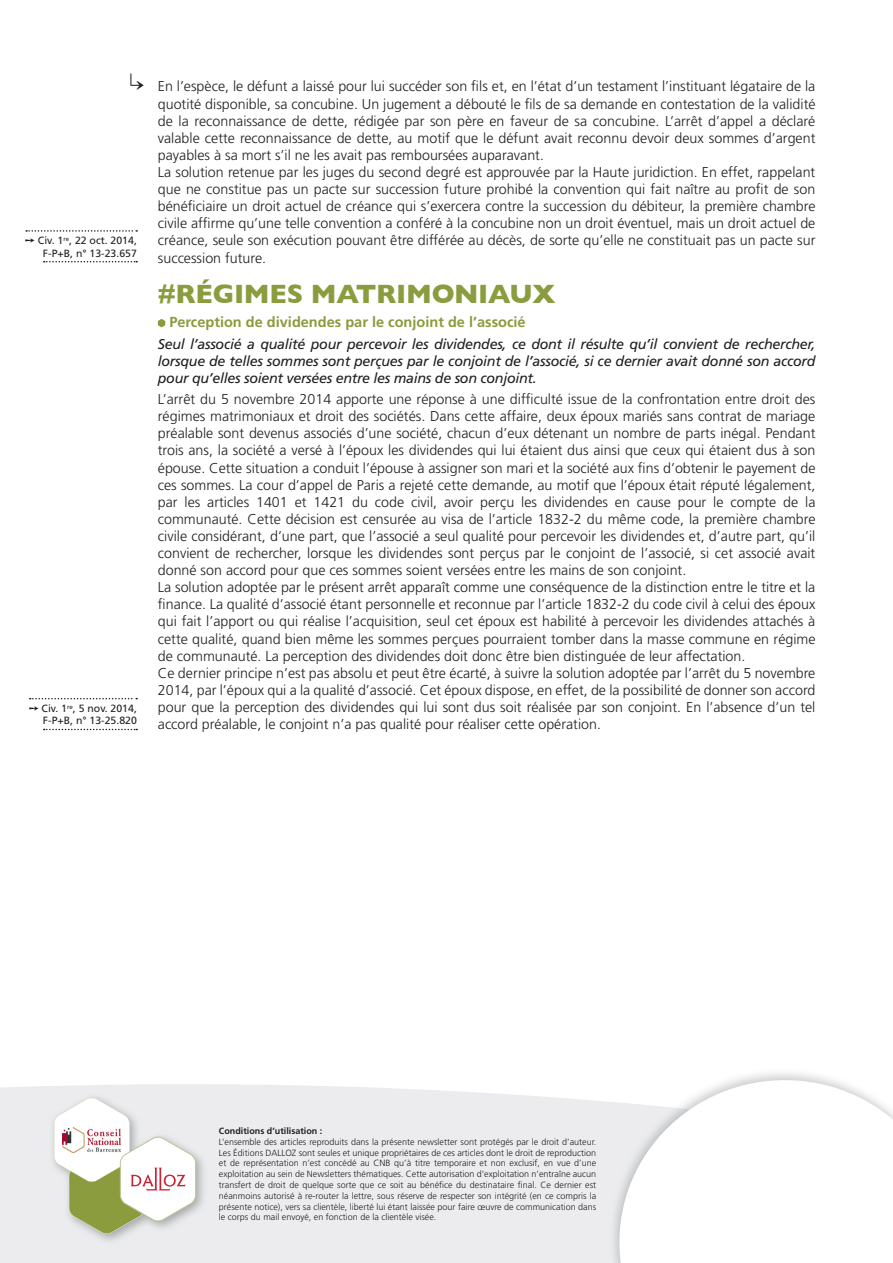
<style>
.page{position:relative;width:893px;height:1263px;background:#fff}
.page>*{position:absolute;margin:0;border:0;box-sizing:border-box;transform-origin:0 0}
.t1{font:700 27px "Gill Sans";letter-spacing:-.01em;color:#8a9c3d}
.t2{font:700 14.55px "Frutiger";color:#8a9c3d}
.t3{font:300 14.25px/17.1px "Frutiger";color:#231f20}
.t4{font:italic 14.25px/17.1px "Frutiger";letter-spacing:-.02em;color:#231f20;text-align:justify}
.t5{font:10.5px/12.3px "Frutiger";color:#231f20;text-align:right}
.t6{font:300 9px/10.8px "Frutiger";color:#231f20;text-align:justify}
.t7{font:700 9px "Frutiger CE";color:#231f20}
</style>
<div class="page">
<div style="left:0;top:1084px;width:609px;height:179px;background:#ececee"></div>
<svg style="left:619px;top:1080px;width:274px;height:183px"></svg>
<img style="left:48px;top:1093px;width:159px;height:152px">
<svg style="left:54px;top:1097px;width:142px;height:137px"></svg>
<img style="left:63px;top:1127px;width:58px;height:25px">
<svg style="left:158px;top:319px;width:7px;height:8px"></svg>
<svg style="left:26px;top:230px;width:111px;height:2px"></svg>
<svg style="left:44px;top:261px;width:93px;height:1px"></svg>
<svg style="left:30px;top:698px;width:107px;height:1px"></svg>
<svg style="left:44px;top:729px;width:93px;height:1px"></svg>
<p class="t5" style="left:25px;top:235px;width:113px">➙ Civ. 1<sup>re</sup>, 22 oct. 2014,<br>F-P+B, n° 13-23.657</p>
<p class="t5" style="left:29px;top:702px;width:109px">➙ Civ. 1<sup>re</sup>, 5 nov. 2014,<br>F-P+B, n° 13-25.820</p>
<p class="t3" style="left:158px;top:78px;width:659px">En l’espèce, le défunt a laissé pour lui succéder son fils et, en l’état d’un testament l’instituant légataire de la quotité disponible, sa concubine. Un jugement a débouté le fils de sa demande en contestation de la validité de la reconnaissance de dette, rédigée par son père en faveur de sa concubine. L’arrêt d’appel a déclaré valable cette reconnaissance de dette, au motif que le défunt avait reconnu devoir deux sommes d’argent payables à sa mort s’il ne les avait pas remboursées auparavant.<br>La solution retenue par les juges du second degré est approuvée par la Haute juridiction. En effet, rappelant que ne constitue pas un pacte sur succession future prohibé la convention qui fait naître au profit de son bénéficiaire un droit actuel de créance qui s’exercera contre la succession du débiteur, la première chambre civile affirme qu’une telle convention a conféré à la concubine non un droit éventuel, mais un droit actuel de créance, seule son exécution pouvant être différée au décès, de sorte qu’elle ne constituait pas un pacte sur succession future.</p>
<h1 class="t1" style="left:158px;top:273px;width:399px">#RÉGIMES MATRIMONIAUX</h1>
<p class="t2" style="left:169px;top:314px;width:358px">Perception de dividendes par le conjoint de l’associé</p>
<p class="t4" style="left:158px;top:335px;width:659px">Seul l’associé a qualité pour percevoir les dividendes, ce dont il résulte qu’il convient de rechercher, lorsque de telles sommes sont perçues par le conjoint de l’associé, si ce dernier avait donné son accord pour qu’elles soient versées entre les mains de son conjoint.</p>
<p class="t3" style="left:158px;top:391px;width:659px">L’arrêt du 5 novembre 2014 apporte une réponse à une difficulté issue de la confrontation entre droit des régimes matrimoniaux et droit des sociétés. Dans cette affaire, deux époux mariés sans contrat de mariage préalable sont devenus associés d’une société, chacun d’eux détenant un nombre de parts inégal. Pendant trois ans, la société a versé à l’époux les dividendes qui lui étaient dus ainsi que ceux qui étaient dus à son épouse. Cette situation a conduit l’épouse à assigner son mari et la société aux fins d’obtenir le payement de ces sommes. La cour d’appel de Paris a rejeté cette demande, au motif que l’époux était réputé légalement, par les articles 1401 et 1421 du code civil, avoir perçu les dividendes en cause pour le compte de la communauté. Cette décision est censurée au visa de l’article 1832-2 du même code, la première chambre civile considérant, d’une part, que l’associé a seul qualité pour percevoir les dividendes et, d’autre part, qu’il convient de rechercher, lorsque les dividendes sont perçus par le conjoint de l’associé, si cet associé avait donné son accord pour que ces sommes soient versées entre les mains de son conjoint.<br>La solution adoptée par le présent arrêt apparaît comme une conséquence de la distinction entre le titre et la finance. La qualité d’associé étant personnelle et reconnue par l’article 1832-2 du code civil à celui des époux qui fait l’apport ou qui réalise l’acquisition, seul cet époux est habilité à percevoir les dividendes attachés à cette qualité, quand bien même les sommes perçues pourraient tomber dans la masse commune en régime de communauté. La perception des dividendes doit donc être bien distinguée de leur affectation.<br>Ce dernier principe n’est pas absolu et peut être écarté, à suivre la solution adoptée par l’arrêt du 5 novembre 2014, par l’époux qui a la qualité d’associé. Cet époux dispose, en effet, de la possibilité de donner son accord pour que la perception des dividendes qui lui sont dus soit réalisée par son conjoint. En l’absence d’un tel accord préalable, le conjoint n’a pas qualité pour réaliser cette opération.</p>
<p class="t7" style="left:219px;top:1125px;width:105px">Conditions d’utilisation :</p>
<p class="t6" style="left:219px;top:1136px;width:379px">L’ensemble des articles reproduits dans la présente newsletter sont protégés par le droit d’auteur.<br>Les Éditions DALLOZ sont seules et unique propriétaires de ces articles dont le droit de reproduction et de représentation n’est concédé au CNB qu’à titre temporaire et non exclusif, en vue d’une exploitation au sein de Newsletters thématiques. Cette autorisation d’exploitation n’entraîne aucun transfert de droit de quelque sorte que ce soit au bénéfice du destinataire final. Ce dernier est néanmoins autorisé à re-router la lettre, sous réserve de respecter son intégrité (en ce compris la présente notice), vers sa clientèle, liberté lui étant laissée pour faire œuvre de communication dans le corps du mail envoyé, en fonction de la clientèle visée.</p>
</div>
